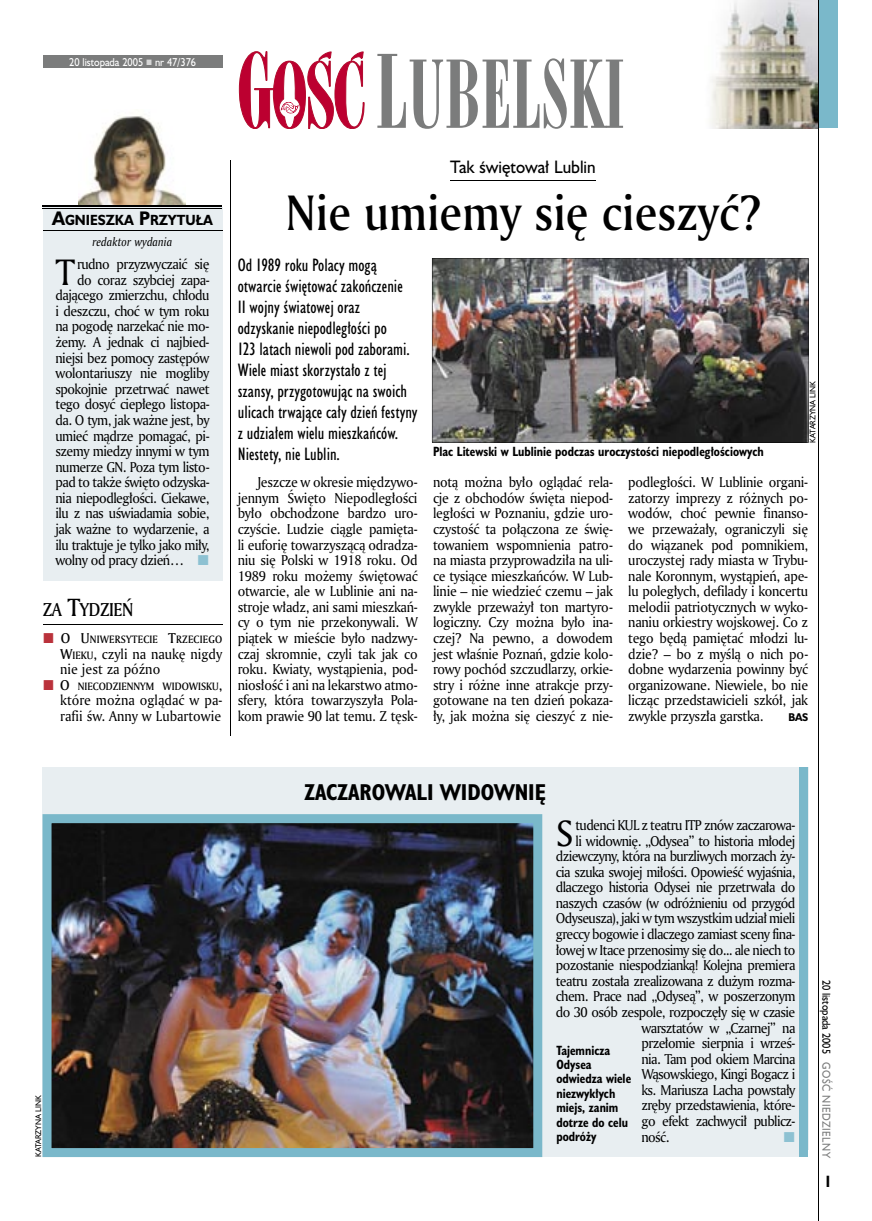
<style>
.page{position:relative;width:872px;height:1221px;background:#fff}
.page>*{position:absolute;margin:0;border:0;box-sizing:border-box;transform-origin:0 0}
.t1{font:90px "Modern 735 PL";color:#7b7c7c;scale:.9 1}
.t2{font:48px "Amerigo Md PL";color:#000;scale:.9 1}
.t3{font:35.55px "Amerigo PL";color:#000;scale:.94 1}
.t4{font:700 21px "Humanst 521 Cn PL";color:#000}
.t5{font:18px "Amerigo Md PL";letter-spacing:-.025em;color:#000;scale:.9 1}
.t6{font:16.5px/21px "Humanst 521 Cn PL";color:#000}
.t7{font:16.5px "Humanst 521 PL";color:#000;scale:.94 1}
.t8{font:700 15px "Humanst 521 Cn PL";color:#000;scale:.94 1}
.t9{font:13.8px/15.6px "Amerigo PL";letter-spacing:-.04em;color:#000;text-align:justify;scale:.94 1}
.t10{font:13.8px/15.6px "Amerigo PL";color:#000;scale:.94 1}
.t11{font:700 13.5px "Humanst 521 PL";color:#000;scale:.9 1}
.t12{font:700 12.3px/14.4px "Humanst 521 Cn PL";color:#000;scale:.94 1}
.t13{font:italic 11.7px "Amerigo PL";color:#000;scale:.94 1}
.t14{font:10.5px "Humanst 521 PL";color:#fff;scale:.9 1}
.t15{font:10.5px "Humanst 521 PL";color:#000;scale:.9 1}
.t16{font:10.5px "Humanst 521 PL";letter-spacing:.05em;color:#7b7c7c;scale:.9 1}
.t17{font:10.35px "Amerigo Md PL";color:#000;scale:.94 1}
.t18{font:10.35px "Amerigo Md PL";letter-spacing:.02em;color:#000;scale:.94 1}
.t19{font:700 10.35px "Humanst 521 PL";color:#000;scale:.9 1}
.t20{font:7.5px "Humanst 521 PL";color:#000;scale:.94 1}
.s1{font-size:18px}
.s2{font-size:24px}
.s3{font-size:13.8px}
.s4{font-family:"Amerigo Md PL"}
.s5{font-family:"Amerigo Md PL";font-size:10.35px}
.s6{font-size:97.5px}
</style>
<div class="page">
<img style="left:710px;top:0;width:107px;height:128px">
<div style="left:43px;top:207px;width:179px;height:373px;background:#e8eef1"></div>
<svg style="left:239px;top:51px;width:125px;height:78px"></svg>
<div style="left:43px;top:55px;width:179px;height:13px;background:#7b7c7c"></div>
<hr style="left:230px;top:160px;width:1px;height:575px;background:#000">
<div style="left:818px;top:0;width:19px;height:128px;background:#7ab8ca"></div>
<hr style="left:818px;top:0;width:1px;height:1220px;background:#000">
<div style="left:43px;top:767px;width:765px;height:383px;background:#e8eef1"></div>
<img style="left:43px;top:814px;width:499px;height:342px">
<div style="left:799px;top:767px;width:9px;height:389px;background:#7ab8ca"></div>
<img style="left:78px;top:116px;width:108px;height:90px">
<hr style="left:43px;top:206px;width:179px;height:1px;background:#000">
<hr style="left:43px;top:208px;width:179px;height:1px;background:#000">
<hr style="left:43px;top:230px;width:179px;height:1px;background:#000">
<hr style="left:43px;top:624px;width:179px;height:1px;background:#000">
<hr style="left:450px;top:180px;width:146px;height:1px;background:#000">
<img style="left:432px;top:258px;width:376px;height:184px">
<p class="t14" style="left:69px;top:55px;width:143px">20 listopada 2005 nr 47/376</p>
<p class="t11" style="left:52px;top:211px;width:180px"><span class="s1">A</span>GNIESZKA <span class="s1">P</span>RZYTUŁA</p>
<p class="t13" style="left:93px;top:234px;width:86px">redaktor wydania</p>
<h3 class="t3" style="left:55px;top:248px;width:22px">T</h3>
<p class="t9" style="left:77px;top:256px;width:142px">rudno przyzwyczaić się</p>
<p class="t9" style="left:77px;top:271px;width:142px">do coraz szybciej zapa-</p>
<p class="t9" style="left:55px;top:287px;width:165px">dającego zmierzchu, chłodu</p>
<p class="t9" style="left:55px;top:303px;width:165px">i deszczu, choć w tym roku</p>
<p class="t9" style="left:55px;top:318px;width:165px">na pogodę narzekać nie mo-</p>
<p class="t9" style="left:55px;top:334px;width:165px">żemy. A jednak ci najbied-</p>
<p class="t9" style="left:55px;top:349px;width:165px">niejsi bez pomocy zastępów</p>
<p class="t9" style="left:55px;top:365px;width:165px">wolontariuszy nie mogliby</p>
<p class="t9" style="left:55px;top:380px;width:165px">spokojnie przetrwać nawet</p>
<p class="t9" style="left:55px;top:396px;width:165px">tego dosyć ciepłego listopa-</p>
<p class="t9" style="left:55px;top:412px;width:165px">da. O tym, jak ważne jest, by</p>
<p class="t9" style="left:55px;top:427px;width:165px">umieć mądrze pomagać, pi-</p>
<p class="t9" style="left:55px;top:443px;width:165px">szemy miedzy innymi w tym</p>
<p class="t9" style="left:55px;top:458px;width:165px">numerze GN. Poza tym listo-</p>
<p class="t9" style="left:55px;top:474px;width:165px">pad to także święto odzyska-</p>
<p class="t9" style="left:55px;top:489px;width:165px">nia niepodległości. Ciekawe,</p>
<p class="t9" style="left:55px;top:505px;width:165px">ilu z nas uświadamia sobie,</p>
<p class="t9" style="left:55px;top:521px;width:165px">jak ważne to wydarzenie, a</p>
<p class="t9" style="left:55px;top:536px;width:165px">ilu traktuje je tylko jako miły,</p>
<p class="t9" style="left:55px;top:552px;width:138px">wolny od pracy dzień…</p>
<h3 class="t5" style="left:43px;top:597px;width:102px">ZA <span class="s2">T</span>YDZIEŃ</h3>
<p class="t18" style="left:61px;top:632px;width:173px"><span class="s3">O U</span>NIWERSYTECIE <span class="s3">T</span>RZECIEGO</p>
<p class="t10" style="left:60px;top:645px;width:174px"><span class="s4">W</span><span class="s5">IEKU</span><span class="s4">,</span> czyli na naukę nigdy nie jest za późno</p>
<p class="t17" style="left:60px;top:679px;width:174px"><span class="s3">O</span> NIECODZIENNYM WIDOWISKU<span class="s3">,</span></p>
<p class="t10" style="left:60px;top:692px;width:174px">które można oglądać w pa&shy;rafii św. Anny w Lubartowie</p>
<h1 class="t1" style="left:375px;top:39px;width:279px"><span class="s6">L</span>UBELSKI</h1>
<p class="t7" style="left:450px;top:156px;width:156px">Tak świętował Lublin</p>
<h2 class="t2" style="left:286px;top:180px;width:528px">Nie umiemy się cieszyć?</h2>
<p class="t6" style="left:238px;top:254px;width:181px">Od 1989 roku Polacy mogą otwarcie świętować zakończenie<br>II wojny światowej oraz odzyskanie niepodległości po<br>123 latach niewoli pod zaborami.<br>Wiele miast skorzystało z tej szansy, przygotowując na swoich ulicach trwające cały dzień festyny z udziałem wielu mieszkańców.<br>Niestety, nie Lublin.</p>
<p class="t9" style="left:238px;top:474px;width:193px;text-indent:20px">Jeszcze w okresie międzywo&shy;jennym Święto Niepodległości było obchodzone bardzo uro&shy;czyście. Ludzie ciągle pamięta&shy;li euforię towarzyszącą odradza&shy;niu się Polski w 1918 roku. Od 1989 roku możemy świętować otwarcie, ale w Lublinie ani na&shy;stroje władz, ani sami mieszkań&shy;cy o tym nie przekonywali. W piątek w mieście było nadzwy&shy;czaj skromnie, czyli tak jak co roku. Kwiaty, wystąpienia, pod&shy;niosłość i ani na lekarstwo atmo&shy;sfery, która towarzyszyła Pola&shy;kom prawie 90 lat temu. Z tęsk-</p>
<p class="t9" style="left:433px;top:474px;width:193px">notą można było oglądać rela&shy;cje z obchodów święta niepod&shy;ległości w Poznaniu, gdzie uro&shy;czystość ta połączona ze świę&shy;towaniem wspomnienia patro&shy;na miasta przyprowadziła na uli&shy;ce tysiące mieszkańców. W Lub&shy;linie – nie wiedzieć czemu – jak zwykle przeważył ton martyro&shy;logiczny. Czy można było ina&shy;czej? Na pewno, a dowodem jest właśnie Poznań, gdzie kolo&shy;rowy pochód szczudlarzy, orkie&shy;stry i różne inne atrakcje przy&shy;gotowane na ten dzień pokaza&shy;ły, jak można się cieszyć z nie-</p>
<p class="t9" style="left:628px;top:474px;width:193px">podległości. W Lublinie organi&shy;zatorzy imprezy z różnych po&shy;wodów, choć pewnie finanso&shy;we przeważały, ograniczyli się do wiązanek pod pomnikiem, uroczystej rady miasta w Trybu&shy;nale Koronnym, wystąpień, ape&shy;lu poległych, defilady i koncertu melodii patriotycznych w wyko&shy;naniu orkiestry wojskowej. Co z tego będą pamiętać młodzi lu&shy;dzie? – bo z myślą o nich po&shy;dobne wydarzenia powinny być organizowane. Niewiele, bo nie licząc przedstawicieli szkół, jak zwykle przyszła garstka.</p>
<p class="t20" style="left:807px;top:442px;width:67px;rotate:-90deg">KATARZYNA LINK</p>
<p class="t12" style="left:433px;top:443px;width:353px">Plac Litewski w Lublinie podczas uroczystości niepodległościowych</p>
<p class="t19" style="left:788px;top:710px;width:23px">BAS</p>
<p class="t20" style="left:33px;top:1156px;width:67px;rotate:-90deg">KATARZYNA LINK</p>
<h3 class="t4" style="left:304px;top:777px;width:243px">ZACZAROWALI WIDOWNIĘ</h3>
<h3 class="t3" style="left:556px;top:809px;width:20px">S</h3>
<p class="t9" style="left:575px;top:816px;width:235px">tudenci KUL z teatru ITP znów zaczarowa-</p>
<p class="t9" style="left:575px;top:832px;width:235px">li widownię. „Odysea” to historia młodej</p>
<p class="t9" style="left:556px;top:848px;width:256px">dziewczyny, która na burzliwych morzach ży-</p>
<p class="t9" style="left:556px;top:863px;width:256px">cia szuka swojej miłości. Opowieść wyjaśnia,</p>
<p class="t9" style="left:556px;top:879px;width:256px">dlaczego historia Odysei nie przetrwała do</p>
<p class="t9" style="left:556px;top:894px;width:256px">naszych czasów (w odróżnieniu od przygód</p>
<p class="t9" style="left:556px;top:910px;width:256px">Odyseusza), jaki w tym wszystkim udział mieli</p>
<p class="t9" style="left:556px;top:925px;width:256px">greccy bogowie i dlaczego zamiast sceny fina-</p>
<p class="t9" style="left:556px;top:941px;width:256px">łowej w Itace przenosimy się do... ale niech to</p>
<p class="t9" style="left:556px;top:957px;width:256px">pozostanie niespodzianką! Kolejna premiera</p>
<p class="t9" style="left:556px;top:972px;width:256px">teatru została zrealizowana z dużym rozma-</p>
<p class="t9" style="left:556px;top:988px;width:256px">chem. Prace nad „Odyseą”, w poszerzonym</p>
<p class="t9" style="left:556px;top:1003px;width:256px">do 30 osób zespole, rozpoczęły się w czasie</p>
<p class="t9" style="left:641px;top:1019px;width:165px">warsztatów w „Czarnej” na</p>
<p class="t9" style="left:641px;top:1034px;width:165px">przełomie sierpnia i wrześ-</p>
<p class="t9" style="left:641px;top:1050px;width:165px">nia. Tam pod okiem Marcina</p>
<p class="t9" style="left:641px;top:1066px;width:165px">Wąsowskiego, Kingi Bogacz i</p>
<p class="t9" style="left:641px;top:1081px;width:165px">ks. Mariusza Lacha powstały</p>
<p class="t9" style="left:641px;top:1097px;width:165px">zręby przedstawienia, które-</p>
<p class="t9" style="left:641px;top:1112px;width:165px">go efekt zachwycił publicz-</p>
<p class="t9" style="left:641px;top:1128px;width:31px">ność.</p>
<p class="t12" style="left:556px;top:1042px;width:81px">Tajemnicza<br>Odysea odwiedza wiele niezwykłych miejs, zanim dotrze do celu podróży</p>
<p class="t15" style="left:833px;top:979px;width:84px;rotate:90deg">20 listopada 2005</p>
<p class="t16" style="left:833px;top:1062px;width:108px;rotate:90deg">GOŚĆ NIEDZIELNY</p>
<p class="t8" style="left:825px;top:1171px;width:6px">I</p>
</div>
